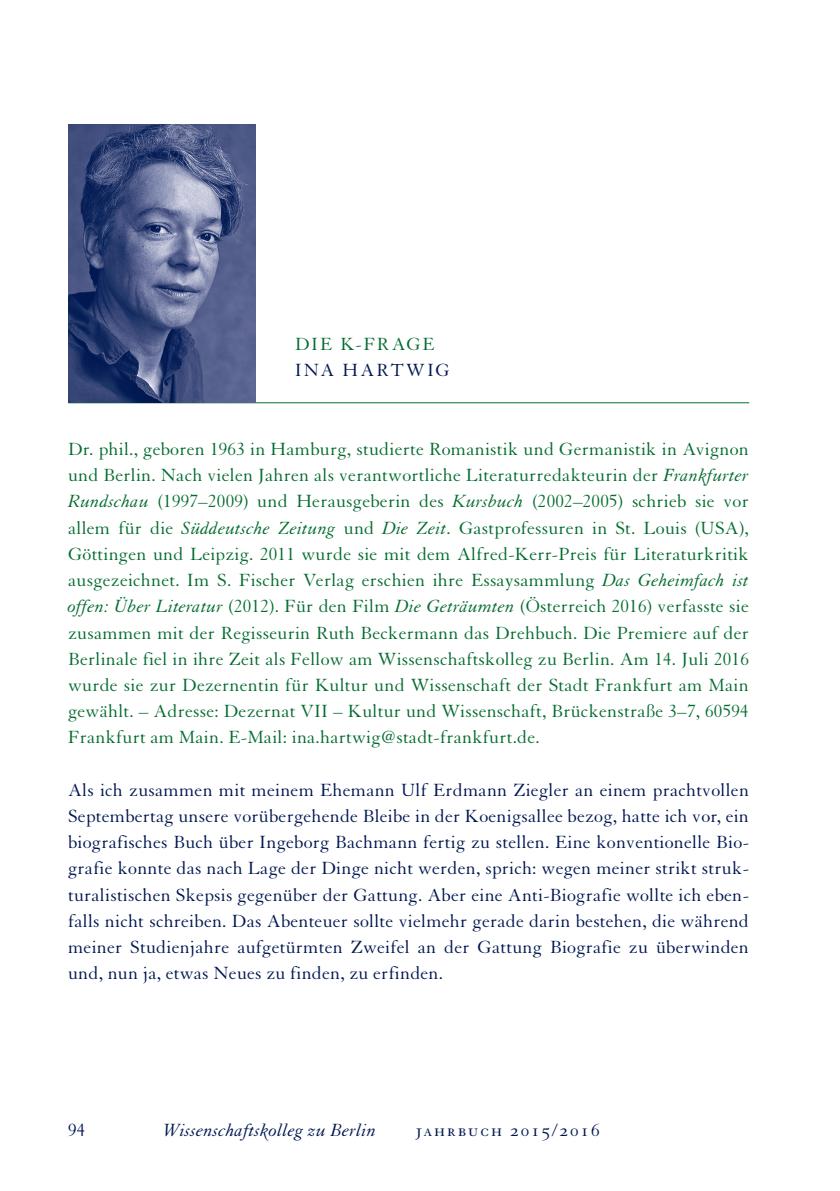
<style>
.page{position:relative;width:840px;height:1191px;background:#fff}
.page>*{position:absolute;margin:0;border:0;box-sizing:border-box;transform-origin:0 0}
.t1{font:19.2px/26.2px "Granjon";letter-spacing:.01em;color:#046c2f;text-align:justify}
.t2{font:19.2px/26.2px "Granjon";letter-spacing:.01em;color:#001751;text-align:justify}
.t3{font:italic 19.2px "Granjon";letter-spacing:.01em;color:#001751}
.t4{font:19.2px "Granjon SC";letter-spacing:.1em;color:#001751}
.t5{font:19.2px "Granjon";letter-spacing:.09em;color:#046c2f}
.t6{font:19.2px "Granjon";letter-spacing:.11em;color:#001751}
.s1{font-style:italic}
</style>
<div class="page">
<hr style="left:68px;top:402px;width:680px;height:1px;background:#046c2f">
<img style="left:68px;top:125px;width:187px;height:277px">
<p class="t5" style="left:295px;top:334px;width:141px">DIE K-FRAGE</p>
<p class="t6" style="left:295px;top:360px;width:156px">INA HARTWIG</p>
<p class="t1" style="left:68px;top:436px;width:682px">Dr. phil., geboren 1963 in Hamburg, studierte Romanistik und Germanistik in Avignon und Berlin. Nach vielen Jahren als verantwortliche Literaturredakteurin der <span class="s1">Frankfurter Rundschau</span> (1997–2009) und Herausgeberin des <span class="s1">Kursbuch</span> (2002–2005) schrieb sie vor allem für die <span class="s1">Süddeutsche Zeitung</span> und <span class="s1">Die Zeit</span>. Gastprofessuren in St. Louis (USA), Göttingen und Leipzig. 2011 wurde sie mit dem Alfred-Kerr-Preis für Literaturkritik ausgezeichnet. Im S. Fischer Verlag erschien ihre Essaysammlung <span class="s1">Das Geheimfach ist offen: Über Literatur</span> (2012). Für den Film <span class="s1">Die Geträumten</span> (Österreich 2016) verfasste sie zusammen mit der Regisseurin Ruth Beckermann das Drehbuch. Die Premiere auf der Berlinale fiel in ihre Zeit als Fellow am Wissenschaftskolleg zu Berlin. Am 14. Juli 2016 wurde sie zur Dezernentin für Kultur und Wissenschaft der Stadt Frankfurt am Main gewählt. – Adresse: Dezernat VII – Kultur und Wissenschaft, Brückenstraße 3–7, 60594<br>Frankfurt am Main. E-Mail: ina.hartwig@stadt-frankfurt.de.</p>
<p class="t2" style="left:68px;top:777px;width:682px">Als ich zusammen mit meinem Ehemann Ulf Erdmann Ziegler an einem prachtvollen Septembertag unsere vorübergehende Bleibe in der Koenigsallee bezog, hatte ich vor, ein biografisches Buch über Ingeborg Bachmann fertig zu stellen. Eine konventionelle Bio&shy;grafie konnte das nach Lage der Dinge nicht werden, sprich: wegen meiner strikt struk&shy;turalistischen Skepsis gegenüber der Gattung. Aber eine Anti-Biografie wollte ich eben&shy;falls nicht schreiben. Das Abenteuer sollte vielmehr gerade darin bestehen, die während meiner Studienjahre aufgetürmten Zweifel an der Gattung Biografie zu überwinden und, nun ja, etwas Neues zu finden, zu erfinden.</p>
<p class="t2" style="left:68px;top:1117px;width:19px">94</p>
<p class="t3" style="left:163px;top:1120px;width:214px">Wissenschaftskolleg zu Berlin</p>
<p class="t4" style="left:415px;top:1120px;width:185px">jahrbuch 2015/2016</p>
</div>
